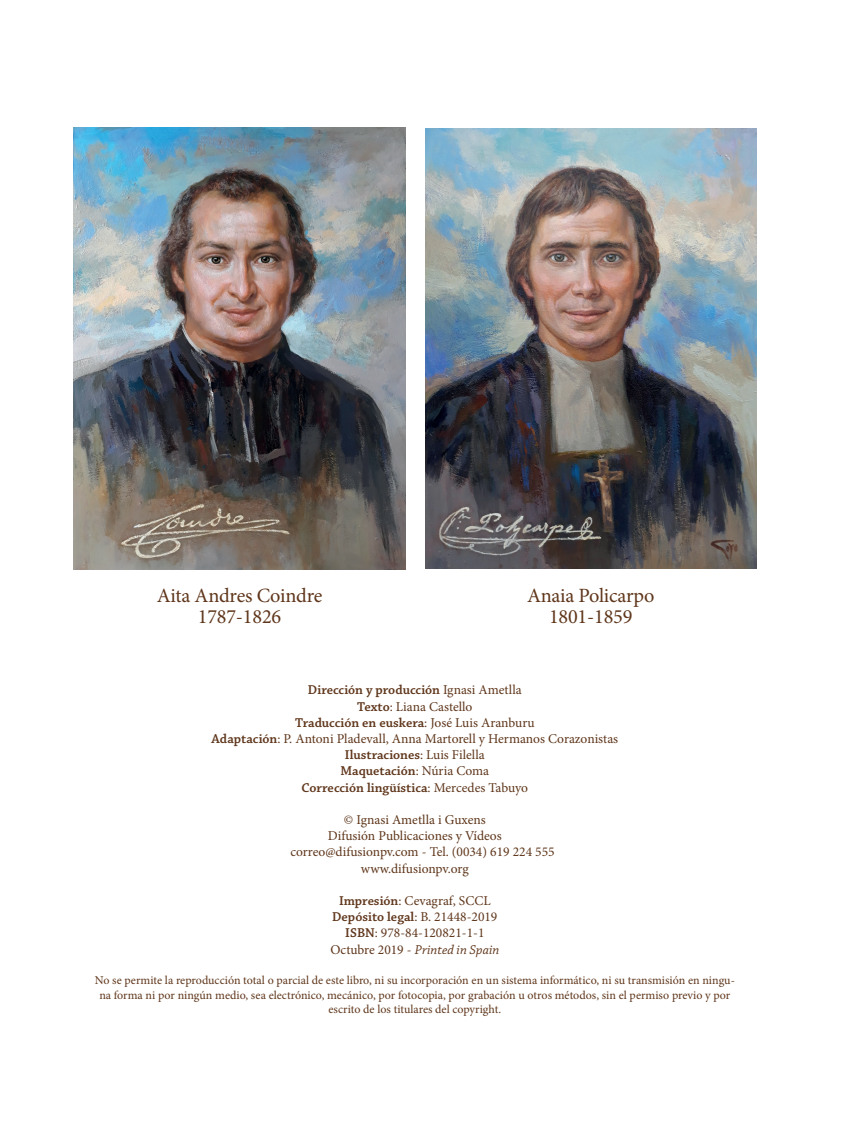
<style>
.page{position:relative;width:851px;height:1127px;background:#fff}
.page>*{position:absolute;margin:0;border:0;box-sizing:border-box;transform-origin:0 0}
.t1{font:20.25px "Minion Pro";letter-spacing:-.01em;color:#5f361b}
.t2{font:13.5px "Minion Pro";color:#5f361b}
.t3{font:600 13.5px "Chaparral Pro";color:#5f361b}
.t4{font:italic 13.5px "Chaparral Pro";letter-spacing:.005em;color:#5f361b}
.t5{font:12px/14.4px "Minion Pro";color:#5f361b;text-align:center}
.s1{font-family:"Minion Pro";font-weight:400}
.s2{font-family:"Chaparral Pro";font-weight:600}
.s3{font-family:"Minion Pro";font-style:normal}
</style>
<div class="page">
<img style="left:425px;top:128px;width:331px;height:441px">
<img style="left:74px;top:128px;width:331px;height:441px">
<p class="t1" style="left:157px;top:582px;width:167px">Aita Andres Coindre</p>
<p class="t1" style="left:198px;top:603px;width:85px">1787-1826</p>
<p class="t1" style="left:527px;top:582px;width:129px">Anaia Policarpo</p>
<p class="t1" style="left:549px;top:603px;width:85px">1801-1859</p>
<p class="t3" style="left:308px;top:682px;width:215px">Dirección y producción <span class="s1">Ignasi Ametlla</span></p>
<p class="t2" style="left:357px;top:697px;width:117px"><span class="s2">Texto</span>: Liana Castello</p>
<p class="t3" style="left:295px;top:715px;width:241px">Traducción en euskera<span class="s1">: José Luis Aranburu</span></p>
<p class="t2" style="left:211px;top:729px;width:408px"><span class="s2">Adaptación</span>: P. Antoni Pladevall, Anna Martorell y Hermanos Corazonistas</p>
<p class="t3" style="left:345px;top:747px;width:141px">Ilustraciones<span class="s1">: Luis Filella</span></p>
<p class="t3" style="left:340px;top:763px;width:150px">Maquetación<span class="s1">: Núria Coma</span></p>
<p class="t3" style="left:301px;top:779px;width:228px">Corrección lingüística<span class="s1">: Mercedes Tabuyo</span></p>
<p class="t2" style="left:344px;top:810px;width:143px">© Ignasi Ametlla i Guxens</p>
<p class="t2" style="left:328px;top:827px;width:175px">Difusión Publicaciones y Vídeos</p>
<p class="t2" style="left:290px;top:843px;width:266px">correo@difusionpv.com - Tel. (0034) 619 224 555</p>
<p class="t2" style="left:361px;top:859px;width:109px">www.difusionpv.org</p>
<p class="t2" style="left:339px;top:891px;width:153px"><span class="s2">Impresión</span>: Cevagraf, SCCL</p>
<p class="t3" style="left:332px;top:909px;width:167px">Depósito legal<span class="s1">: B. 21448-2019</span></p>
<p class="t2" style="left:345px;top:924px;width:141px"><span class="s2">ISBN</span>: 978-84-120821-1-1</p>
<p class="t4" style="left:330px;top:942px;width:170px"><span class="s3">Octubre 2019 -</span> Printed in Spain</p>
<p class="t5" style="left:95px;top:973px;width:641px">No se permite la reproducción total o parcial de este libro, ni su incorporación en un sistema informático, ni su transmisión en ningu&shy;na forma ni por ningún medio, sea electrónico, mecánico, por fotocopia, por grabación u otros métodos, sin el permiso previo y por escrito de los titulares del copyright.</p>
</div>
